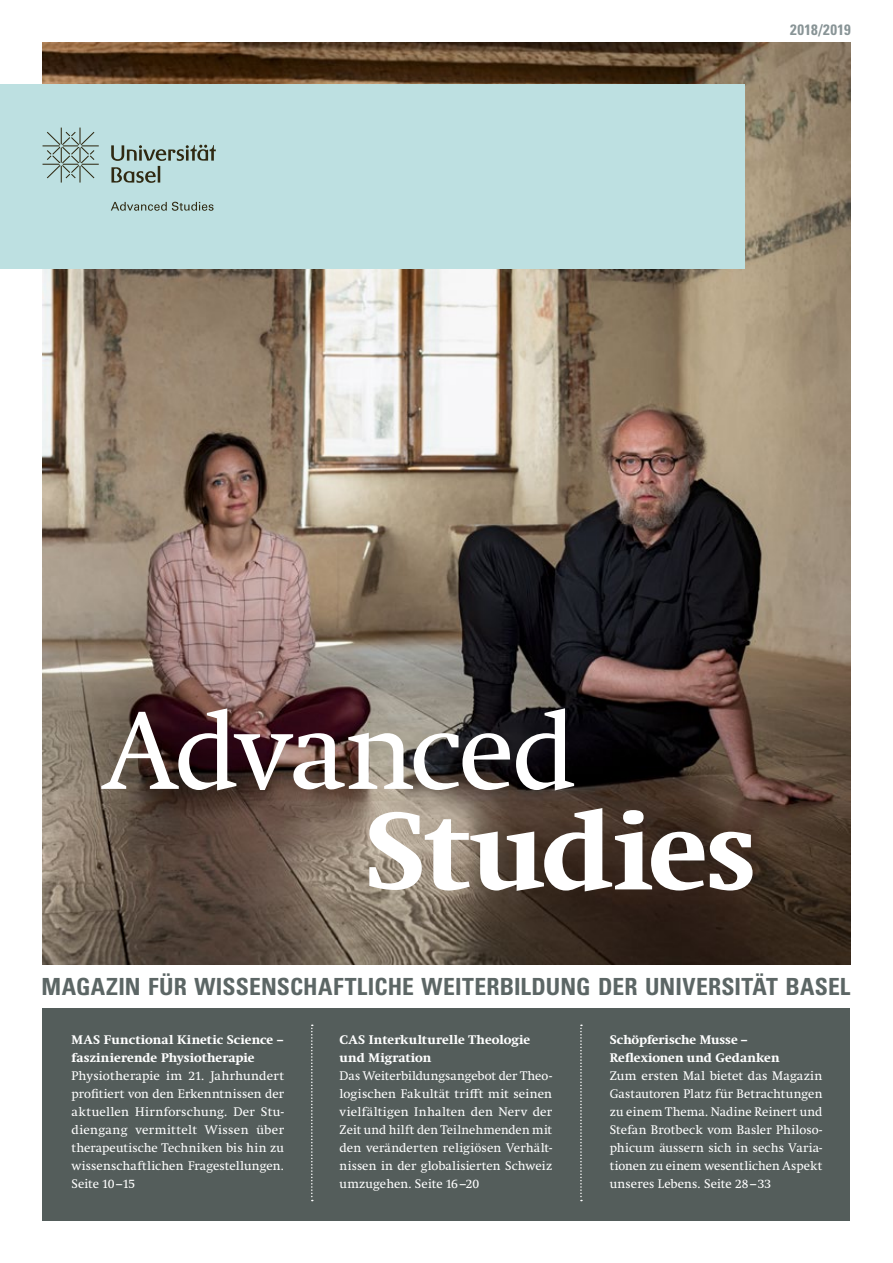
<style>
.page{position:relative;width:893px;height:1263px;background:#fff}
.page>*{position:absolute;margin:0;border:0;box-sizing:border-box;transform-origin:0 0}
.Headline_bold_A4_Bro{font:112.5px "Swift Neue LT Pro";letter-spacing:-.025em;color:#fff}
.Headline_bold_A4_Bro-2{font:700 112.5px "Swift Neue LT Pro";letter-spacing:-.02em;color:#fff}
.Pagina_Links{font:700 condensed 23.7px "Univers LT Std";letter-spacing:.005em;color:#5c6665}
.Story___Hauptitel{font:700 condensed 15px "Univers LT Std";letter-spacing:.03em;color:#889496}
.Box_Text{font:12.75px/18px "Swift Neue LT Pro";letter-spacing:.01em;color:#fff;text-align:justify}
.Titel_Box{font:700 12.75px/18px "Swift Neue LT Pro";letter-spacing:.005em;color:#fff}
</style>
<div class="page">
<img style="left:43px;top:43px;width:807px;height:921px">
<div style="left:43px;top:1008px;width:807px;height:212px;background:#545d5b"></div>
<svg style="left:311px;top:1024px;width:2px;height:177px"></svg>
<svg style="left:580px;top:1024px;width:2px;height:177px"></svg>
<div style="left:0;top:84px;width:744px;height:185px;background:#bde0e1"></div>
<svg style="left:111px;top:202px;width:103px;height:9px"></svg>
<svg style="left:111px;top:145px;width:105px;height:38px"></svg>
<svg style="left:43px;top:128px;width:56px;height:55px"></svg>
<p class="Story___Hauptitel" style="left:790px;top:20px;width:62px">2018/2019</p>
<p class="Headline_bold_A4_Bro" style="left:104px;top:684px;width:473px">Advanced</p>
<p class="Headline_bold_A4_Bro-2" style="left:364px;top:785px;width:394px">Studies</p>
<p class="Pagina_Links" style="left:41px;top:972px;width:810px">MAGAZIN FÜR WISSENSCHAFTLICHE WEITERBILDUNG DER UNIVERSITÄT BASEL</p>
<p class="Titel_Box" style="left:71px;top:1031px;width:213px">MAS Functional Kinetic Science – faszinierende Physiotherapie</p>
<p class="Box_Text" style="left:71px;top:1067px;width:214px">Physiotherapie im 21. Jahrhundert profitiert von den Erkenntnissen der aktuellen Hirnforschung. Der Stu&shy;diengang vermittelt Wissen über therapeutische Techniken bis hin zu wissenschaftlichen Fragestellungen.<br>Seite 10–15</p>
<p class="Titel_Box" style="left:340px;top:1031px;width:192px">CAS Interkulturelle Theologie und Migration</p>
<p class="Box_Text" style="left:340px;top:1067px;width:214px">Das Weiterbildungsangebot der Theo&shy;logischen Fakultät trifft mit seinen vielfältigen Inhalten den Nerv der Zeit und hilft den Teilnehmenden mit den veränderten religiösen Verhält&shy;nissen in der globalisierten Schweiz umzugehen. Seite 16–20</p>
<p class="Titel_Box" style="left:610px;top:1031px;width:171px">Schöpferische Musse –<br>Reflexionen und Gedanken</p>
<p class="Box_Text" style="left:610px;top:1067px;width:214px">Zum ersten Mal bietet das Magazin Gastautoren Platz für Betrachtungen zu einem Thema. Nadine Reinert und Stefan Brotbeck vom Basler Philoso&shy;phicum äussern sich in sechs Varia&shy;tionen zu einem wesentlichen Aspekt unseres Lebens. Seite 28–33</p>
</div>
